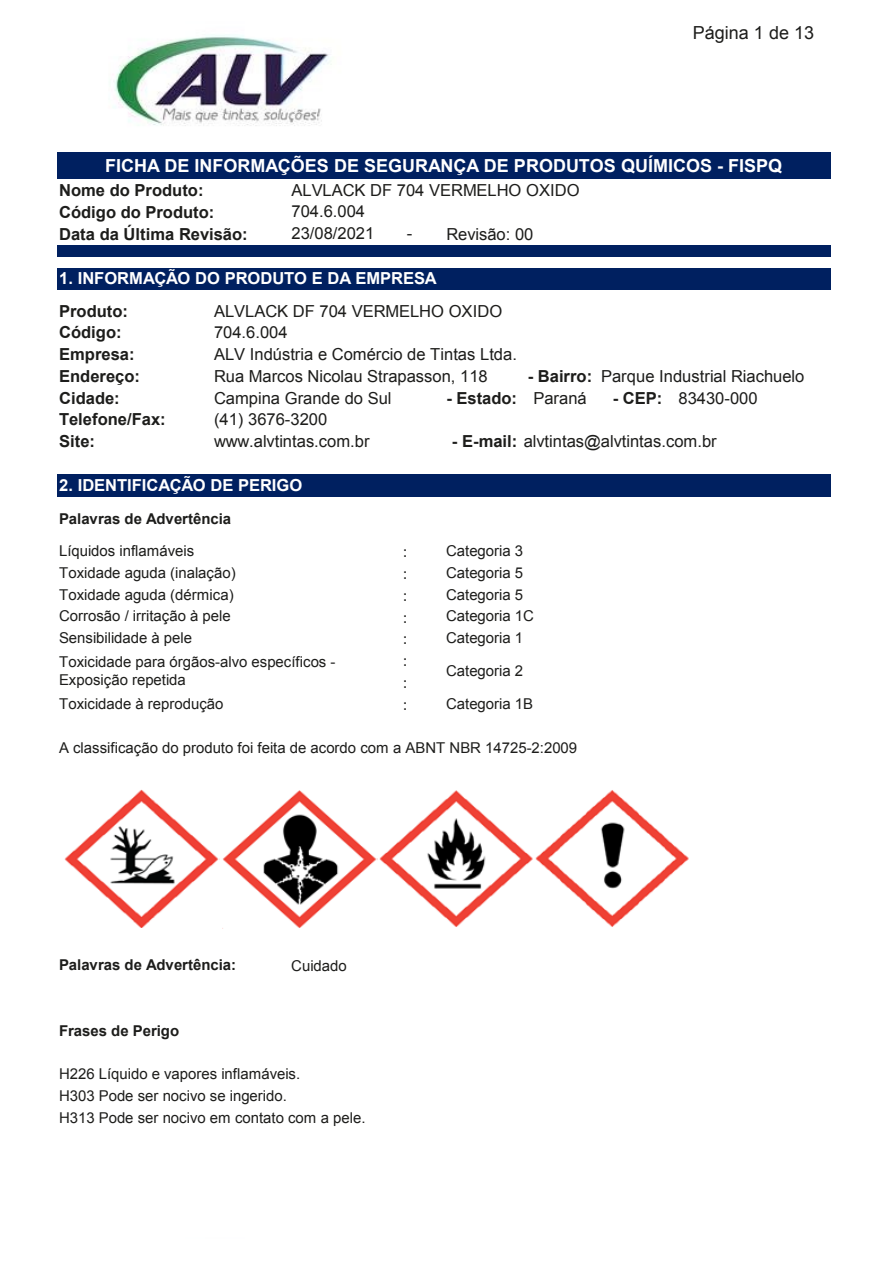
<style>
.page{position:relative;width:893px;height:1263px;background:#fff}
.page>*{position:absolute;margin:0;border:0;box-sizing:border-box;transform-origin:0 0}
.t1{font:700 18px "Arial";color:#fff}
.t2{font:18px "Arial";color:#1d1d1b}
.t3{font:16.5px/21.8px "Arial";color:#1d1d1b}
.t4{font:700 16.5px/21.8px "Arial";color:#1d1d1b}
.t5{font:700 16.5px "Arial";letter-spacing:-.005em;color:#fff}
.t6{font:16.5px/21.8px "Calibri";color:#1d1d1b;text-align:justify}
.t7{font:15px/21.8px "Arial";color:#1d1d1b}
.t8{font:700 15px "Arial";color:#1d1d1b}
.s1{font-weight:400}
.s2{font-weight:700}
</style>
<div class="page">
<div style="left:57px;top:153px;width:774px;height:27px;background:#002060"></div>
<div style="left:57px;top:245px;width:774px;height:12px;background:#002060"></div>
<div style="left:57px;top:268px;width:774px;height:23px;background:#002060"></div>
<div style="left:57px;top:290px;width:774px;height:185px;background:#fff"></div>
<div style="left:57px;top:474px;width:774px;height:23px;background:#002060"></div>
<img style="left:113px;top:35px;width:219px;height:91px">
<img style="left:64px;top:789px;width:156px;height:139px">
<img style="left:223px;top:790px;width:466px;height:138px">
<p class="t2" style="left:693px;top:20px;width:123px">Página 1 de 13</p>
<p class="t1" style="left:105px;top:154px;width:679px">FICHA DE INFORMAÇÕES DE SEGURANÇA DE PRODUTOS QUÍMICOS - FISPQ</p>
<p class="t4" style="left:59px;top:180px;width:190px">Nome do Produto:<br>Código do Produto:<br>Data da Última Revisão:</p>
<p class="t3" style="left:291px;top:179px;width:290px">ALVLACK DF 704 VERMELHO OXIDO<br>704.6.004<br>23/08/2021</p>
<p class="t3" style="left:446px;top:223px;width:89px">Revisão: 00</p>
<p class="t3" style="left:407px;top:223px;width:7px">-</p>
<p class="t5" style="left:59px;top:268px;width:379px">1. INFORMAÇÃO DO PRODUTO E DA EMPRESA</p>
<p class="t4" style="left:59px;top:300px;width:82px">Produto:<br>Código:<br>Empresa:<br>Endereço:</p>
<p class="t4" style="left:59px;top:387px;width:62px">Cidade:</p>
<p class="t4" style="left:59px;top:409px;width:108px">Telefone/Fax:<br>Site:</p>
<p class="t3" style="left:214px;top:300px;width:304px">ALVLACK DF 704 VERMELHO OXIDO<br>704.6.004<br>ALV Indústria e Comércio de Tintas Ltda.<br>Rua Marcos Nicolau Strapasson, 118</p>
<p class="t4" style="left:528px;top:366px;width:66px">- Bairro:</p>
<p class="t4" style="left:446px;top:388px;width:142px">- Estado: <span class="s1">Paraná</span></p>
<p class="t3" style="left:613px;top:387px;width:146px"><span class="s2">- CEP:</span> 83430-000</p>
<p class="t3" style="left:452px;top:431px;width:266px"><span class="s2">- E-mail:</span> alvtintas@alvtintas.com.br</p>
<p class="t3" style="left:601px;top:365px;width:205px">Parque Industrial Riachuelo</p>
<p class="t3" style="left:214px;top:387px;width:179px">Campina Grande do Sul</p>
<p class="t3" style="left:214px;top:431px;width:157px">www.alvtintas.com.br</p>
<p class="t3" style="left:214px;top:409px;width:115px">(41) 3676-3200</p>
<p class="t5" style="left:59px;top:474px;width:245px">2. IDENTIFICAÇÃO DE PERIGO</p>
<p class="t8" style="left:59px;top:508px;width:174px">Palavras de Advertência</p>
<p class="t7" style="left:59px;top:540px;width:178px">Líquidos inflamáveis<br>Toxidade aguda (inalação)<br>Toxidade aguda (dérmica)<br>Corrosão / irritação à pele<br>Sensibilidade à pele</p>
<p class="t7" style="left:446px;top:540px;width:89px">Categoria 3<br>Categoria 5<br>Categoria 5<br>Categoria 1C<br>Categoria 1</p>
<p class="t6" style="left:403px;top:541px;width:6px">: : : : : : : :</p>
<p class="t7" style="left:59px;top:737px;width:520px">A classificação do produto foi feita de acordo com a ABNT NBR 14725-2:2009</p>
<p class="t7" style="left:59px;top:652px;width:278px;line-height:18.5px">Toxicidade para órgãos-alvo específicos -<br>Exposição repetida</p>
<p class="t7" style="left:446px;top:660px;width:79px">Categoria 2</p>
<p class="t7" style="left:446px;top:693px;width:88px">Categoria 1B</p>
<p class="t7" style="left:59px;top:693px;width:166px">Toxicidade à reprodução</p>
<p class="t8" style="left:59px;top:955px;width:179px">Palavras de Advertência:</p>
<p class="t7" style="left:291px;top:955px;width:57px">Cuidado</p>
<p class="t8" style="left:59px;top:1020px;width:122px">Frases de Perigo</p>
<p class="t7" style="left:59px;top:1063px;width:243px">H226 Líquido e vapores inflamáveis.</p>
<p class="t7" style="left:59px;top:1085px;width:308px">H303 Pode ser nocivo se ingerido.<br>H313 Pode ser nocivo em contato com a pele.</p>
</div>
